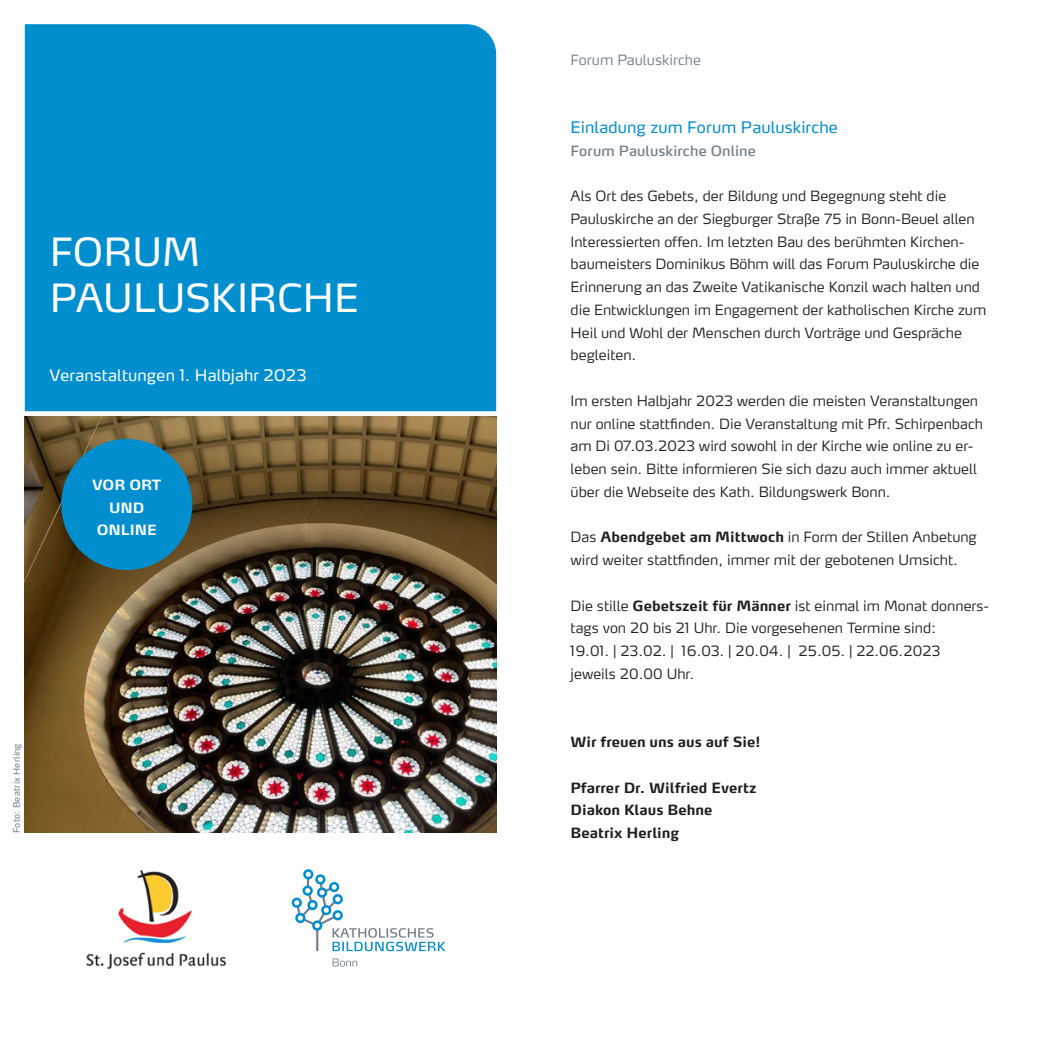
<style>
.page{position:relative;width:1042px;height:1042px;background:#fff}
.page>*{position:absolute;margin:0;border:0;box-sizing:border-box;transform-origin:0 0}
.t1{font:38.5px/46.2px "Max OT";color:#fff}
.t2{font:15.75px "Max OT";letter-spacing:.01em;color:#fff}
.t3{font:15.75px "Max OT";letter-spacing:.01em;color:#008ecf}
.t4{font:300 14px/22.8px "Max OT";color:#231f20}
.t5{font:700 14px/22.8px "Max OT";color:#231f20}
.t6{font:14px "Max OT";letter-spacing:.01em;color:#727f8a}
.t7{font:300 14px "Max OT";letter-spacing:.005em;color:#727f8a}
.t8{font:700 14px/22.8px "Max OT";color:#fff;text-align:center}
.t9{font:8.75px "Max OT";letter-spacing:.02em;color:#727f8a}
.s1{font-weight:700}
</style>
<div class="page">
<img style="left:25px;top:416px;width:471px;height:417px">
<div style="left:61px;top:439px;width:131px;height:131px;background:#008ecf;border-radius:50%"></div>
<div style="left:25px;top:24px;width:471px;height:387px;background:#008ecf"></div>
<img style="left:86px;top:870px;width:141px;height:99px">
<svg style="left:292px;top:869px;width:153px;height:82px"></svg>
<svg style="left:333px;top:958px;width:24px;height:8px"></svg>
<h1 class="t1" style="left:50px;top:228px;width:311px">FORUM<br>PAULUSKIRCHE</h1>
<p class="t2" style="left:50px;top:366px;width:258px">Veranstaltungen 1. Halbjahr 2023</p>
<p class="t8" style="left:92px;top:473px;width:71px">VOR ORT<br>UND<br>ONLINE</p>
<p class="t9" style="left:11px;top:833px;width:91px;rotate:-90deg">Foto: Beatrix Herling</p>
<p class="t7" style="left:570px;top:51px;width:132px">Forum Pauluskirche</p>
<p class="t3" style="left:570px;top:117px;width:269px">Einladung zum Forum Pauluskirche</p>
<p class="t6" style="left:570px;top:142px;width:187px">Forum Pauluskirche Online</p>
<p class="t4" style="left:570px;top:184px;width:417px">Als Ort des Gebets, der Bildung und Begegnung steht die Pauluskirche an der Siegburger Straße 75 in Bonn-Beuel allen Interessierten offen. Im letzten Bau des berühmten Kirchen&shy;baumeisters Dominikus Böhm will das Forum Pauluskirche die Erinnerung an das Zweite Vatikanische Konzil wach halten und die Entwicklungen im Engagement der katholischen Kirche zum Heil und Wohl der Menschen durch Vorträge und Gespräche begleiten.</p>
<p class="t4" style="left:570px;top:389px;width:414px">Im ersten Halbjahr 2023 werden die meisten Veranstaltungen nur online stattfinden. Die Veranstaltung mit Pfr. Schirpenbach am Di 07.03.2023 wird sowohl in der Kirche wie online zu er&shy;leben sein. Bitte informieren Sie sich dazu auch immer aktuell über die Webseite des Kath. Bildungswerk Bonn.</p>
<p class="t4" style="left:570px;top:526px;width:408px">Das <span class="s1">Abendgebet am Mittwoch</span> in Form der Stillen Anbetung wird weiter stattfinden, immer mit der gebotenen Umsicht.</p>
<p class="t4" style="left:570px;top:594px;width:420px">Die stille <span class="s1">Gebetszeit für Männer</span> ist einmal im Monat donners&shy;tags von 20 bis 21 Uhr. Die vorgesehenen Termine sind:<br>19.01. | 23.02. | 16.03. | 20.04. | 25.05. | 22.06.2023 jeweils 20.00 Uhr.</p>
<p class="t5" style="left:570px;top:730px;width:191px">Wir freuen uns aus auf Sie!</p>
<p class="t5" style="left:570px;top:776px;width:187px">Pfarrer Dr. Wilfried Evertz<br>Diakon Klaus Behne<br>Beatrix Herling</p>
</div>
